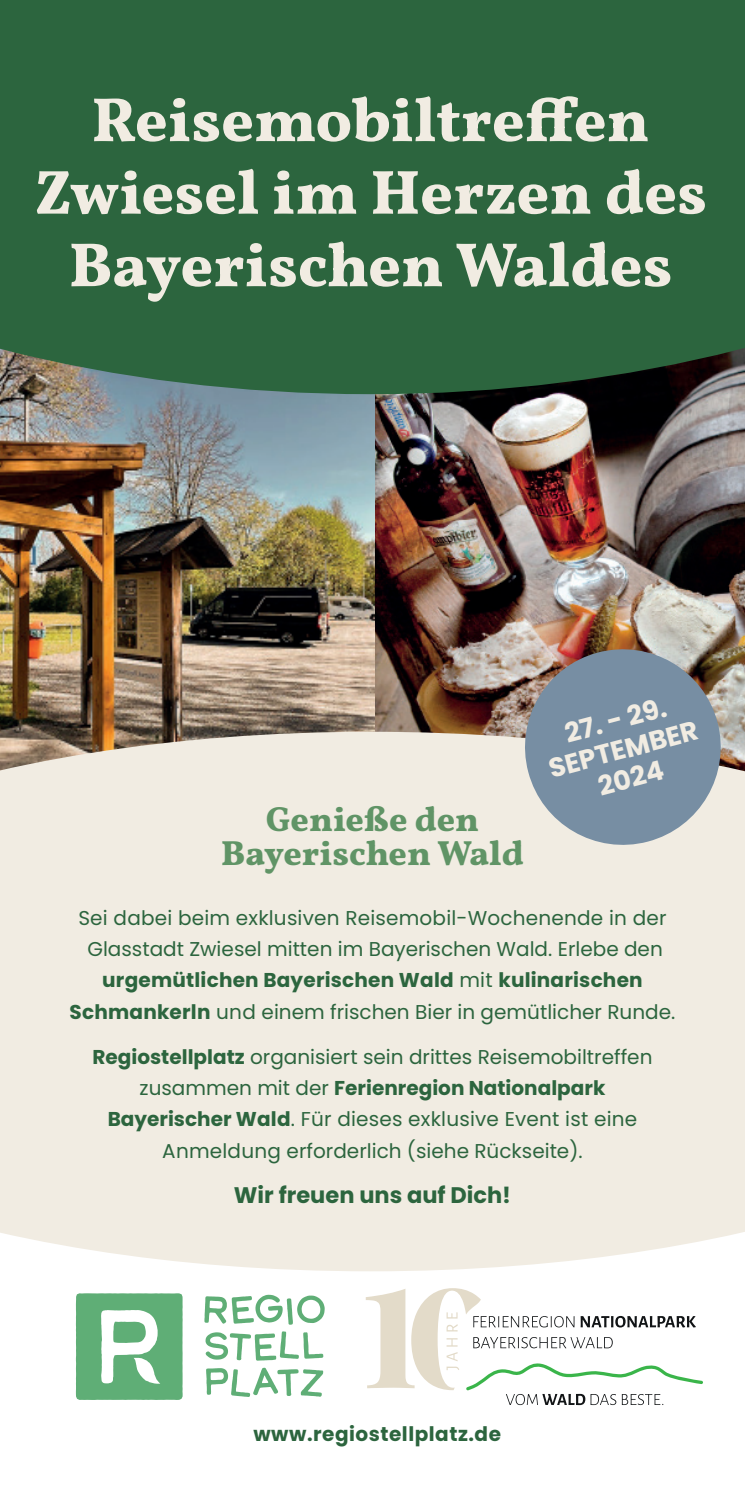
<style>
.page{position:relative;width:745px;height:1489px;background:#fff}
.page>*{position:absolute;margin:0;border:0;box-sizing:border-box;transform-origin:0 0}
.t1{font:800 62.5px/72.5px "Vollkorn";color:#f1ece2;text-align:center}
.t2{font:800 35px/33.8px "Vollkorn";color:#609466;text-align:center}
.t3{font:700 27px/30px "Poppins";color:#f1ece2;text-align:center}
.t4{font:700 22.5px "Poppins";color:#2c653e}
.t5{font:20px/31.2px "Poppins";color:#2c653e;text-align:center}
.t6{font:700 20px "Poppins";letter-spacing:.025em;color:#2c653e}
.s1{font-weight:700}
</style>
<div class="page">
<img style="left:374px;top:394px;width:370px;height:337px">
<img style="left:0;top:394px;width:374px;height:337px">
<div style="left:0;top:0;width:744px;height:394px;background:#2c653e"></div>
<div style="left:0;top:731px;width:744px;height:540px;background:#f1ece2"></div>
<svg style="left:514px;top:638px;width:216px;height:217px;fill:#778ea3"></svg>
<svg style="left:204px;top:1294px;width:120px;height:30px"></svg>
<svg style="left:205px;top:1331px;width:118px;height:29px"></svg>
<svg style="left:206px;top:1367px;width:117px;height:29px"></svg>
<svg style="left:76px;top:1293px;width:106px;height:106px"></svg>
<svg style="left:365px;top:1288px;width:337px;height:116px"></svg>
<h1 class="t1" style="left:35px;top:80px;width:673px">Reisemobiltreffen<br>Zwiesel im Herzen des<br>Bayerischen Waldes</h1>
<h3 class="t3" style="left:537px;top:725px;width:155px;rotate:-15deg">27. - 29.<br>SEPTEMBER<br>2024</h3>
<h2 class="t2" style="left:221px;top:800px;width:304px">Genieße den<br>Bayerischen Wald</h2>
<p class="t5" style="left:70px;top:902px;width:606px">Sei dabei beim exklusiven Reisemobil-Wochenende in der Glasstadt Zwiesel mitten im Bayerischen Wald. Erlebe den <span class="s1">urgemütlichen Bayerischen Wald</span> mit <span class="s1">kulinarischen Schmankerln</span> und einem frischen Bier in gemütlicher Runde.</p>
<p class="t5" style="left:92px;top:1041px;width:561px"><span class="s1">Regiostellplatz</span> organisiert sein drittes Reisemobiltreffen zusammen mit der <span class="s1">Ferienregion Nationalpark Bayerischer Wald</span>. Für dieses exklusive Event ist eine Anmeldung erforderlich (siehe Rückseite).</p>
<p class="t4" style="left:234px;top:1182px;width:278px">Wir freuen uns auf Dich!</p>
<p class="t6" style="left:253px;top:1421px;width:249px">www.regiostellplatz.de</p>
</div>
